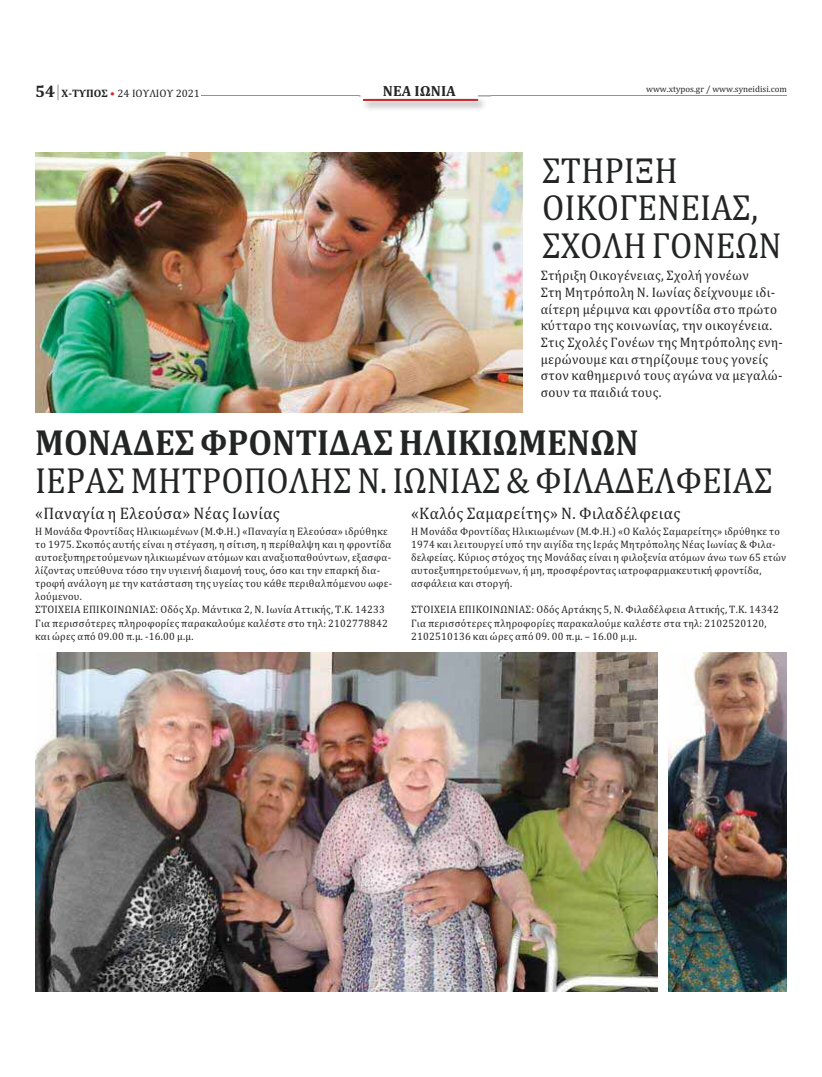
<style>
.page{position:relative;width:822px;height:1077px;background:#fff}
.page>*{position:absolute;margin:0;border:0;box-sizing:border-box;transform-origin:0 0}
.t1{font:36.8px/37.6px "Cambria";color:#232424;scale:.93 1}
.t2{font:700 36.8px "Cambria";color:#232424;scale:.93 1}
.t3{font:16.9px "Cambria";letter-spacing:.025em;color:#232424;scale:.95 1}
.t4{font:700 14.9px "Cambria";color:#262425}
.t5{font:13.9px/16.7px "Cambria";letter-spacing:.025em;color:#232424;scale:.95 1}
.t6{font:10.9px/13.1px "Cambria";letter-spacing:.025em;color:#232424;scale:.95 1}
.t7{font:10.9px "Cambria";color:#232424}
.t8{font:8.9px "Cambria";color:#232424}
.s1{font-weight:700;font-size:16.9px}
.s2{font-weight:700}
.s3{color:#cb242a}
</style>
<div class="page">
<hr style="left:201px;top:95px;width:586px;height:1px;background:#929292">
<img style="left:359px;top:95px;width:132px;height:15px">
<img style="left:361px;top:95px;width:117px;height:4px">
<svg style="left:384px;top:95px;width:72px;height:1px"></svg>
<hr style="left:363px;top:99px;width:115px;height:2px;background:#cb242a">
<svg style="left:58px;top:85px;width:1px;height:15px"></svg>
<img style="left:35px;top:652px;width:622px;height:340px">
<img style="left:669px;top:652px;width:118px;height:340px">
<img style="left:35px;top:152px;width:487px;height:261px">
<p class="t7" style="left:35px;top:89px;width:166px"><span class="s1">54</span> <span class="s2">Χ‑ΤΥΠΟΣ</span> <span class="s3">•</span> 24 ΙΟΥΛΙΟΥ 2021</p>
<h3 class="t4" style="left:383px;top:86px;width:75px">ΝΕΑ ΙΩΝΙΑ</h3>
<p class="t8" style="left:646px;top:86px;width:142px">www.xtypos.gr / www.syneidisi.com</p>
<h1 class="t1" style="left:542px;top:155px;width:259px">ΣΤΗΡΙΞΗ<br>ΟΙΚΟΓΕΝΕΙΑΣ,<br>ΣΧΟΛΗ ΓΟΝΕΩΝ</h1>
<p class="t5" style="left:541px;top:269px;width:256px">Στήριξη Οικογένειας, Σχολή γονέων<br>Στη Μητρόπολη Ν. Ιωνίας δείχνουμε ιδι‐ αίτερη μέριμνα και φροντίδα στο πρώτο κύτταρο της κοινωνίας, την οικογένεια.<br>Στις Σχολές Γονέων της Μητρόπολης ενη‐ μερώνουμε και στηρίζουμε τους γονείς στον καθημερινό τους αγώνα να μεγαλώ‐ σουν τα παιδιά τους.</p>
<h1 class="t2" style="left:35px;top:430px;width:650px">ΜΟΝΑΔΕΣ ΦΡΟΝΤΙΔΑΣ ΗΛΙΚΙΩΜΕΝΩΝ</h1>
<h1 class="t1" style="left:35px;top:465px;width:795px">ΙΕΡΑΣ ΜΗΤΡΟΠΟΛΗΣ Ν. ΙΩΝΙΑΣ &amp; ΦΙΛΑΔΕΛΦΕΙΑΣ</h1>
<h2 class="t3" style="left:35px;top:507px;width:259px">«Παναγία η Ελεούσα» Νέας Ιωνίας</h2>
<p class="t6" style="left:35px;top:526px;width:377px">Η Μονάδα Φροντίδας Ηλικιωμένων (Μ.Φ.Η.) «Παναγία η Ελεούσα» ιδρύθηκε το 1975. Σκοπός αυτής είναι η στέγαση, η σίτιση, η περίθαλψη και η φροντίδα αυτοεξυπηρετούμενων ηλικιωμένων ατόμων και αναξιοπαθούντων, εξασφα‐ λίζοντας υπεύθυνα τόσο την υγιεινή διαμονή τους, όσο και την επαρκή δια‐ τροφή ανάλογη με την κατάσταση της υγείας του κάθε περιθαλπόμενου ωφε‐ λούμενου.<br>ΣΤΟΙΧΕΙΑ ΕΠΙΚΟΙΝΩΝΙΑΣ: Οδός Χρ. Μάντικα 2, Ν. Ιωνία Αττικής, Τ.Κ. 14233<br>Για περισσότερες πληροφορίες παρακαλούμε καλέστε στο τηλ: 2102778842 και ώρες από 09.00 π.μ. ‐16.00 μ.μ.</p>
<h2 class="t3" style="left:411px;top:507px;width:285px">«Καλός Σαμαρείτης» Ν. Φιλαδέλφειας</h2>
<p class="t6" style="left:411px;top:526px;width:396px">Η Μονάδα Φροντίδας Ηλικιωμένων (Μ.Φ.Η.) «Ο Καλός Σαμαρείτης» ιδρύθηκε το 1974 και λειτουργεί υπό την αιγίδα της Ιεράς Μητρόπολης Νέας Ιωνίας &amp; Φιλα‐ δελφείας. Κύριος στόχος της Μονάδας είναι η φιλοξενία ατόμων άνω των 65 ετών αυτοεξυπηρετούμενων, ή μη, προσφέροντας ιατροφαρμακευτική φροντίδα, ασφάλεια και στοργή.</p>
<p class="t6" style="left:411px;top:604px;width:389px">ΣΤΟΙΧΕΙΑ ΕΠΙΚΟΙΝΩΝΙΑΣ: Οδός Αρτάκης 5, Ν. Φιλαδέλφεια Αττικής, Τ.Κ. 14342<br>Για περισσότερες πληροφορίες παρακαλούμε καλέστε στα τηλ: 2102520120,<br>2102510136 και ώρες από 09. 00 π.μ. – 16.00 μ.μ.</p>
</div>
